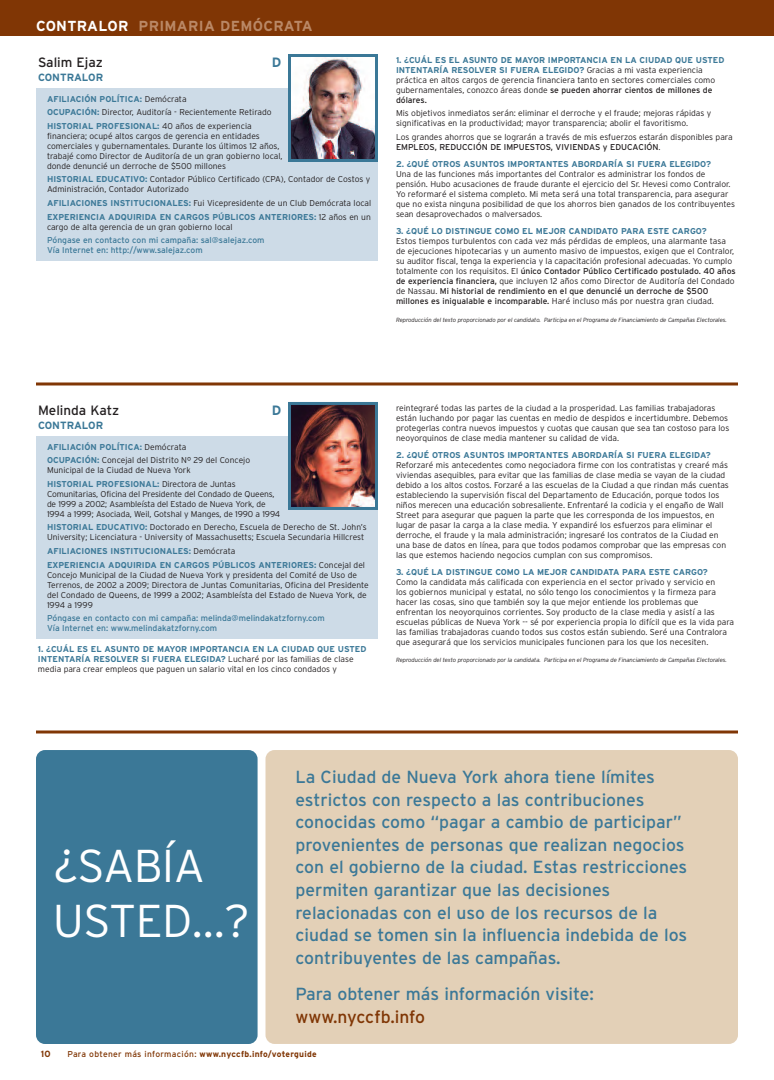
<style>
.page{position:relative;width:774px;height:1080px;background:#fff}
.page>*{position:absolute;margin:0;border:0;box-sizing:border-box;transform-origin:0 0}
.t1{font:300 46px/55.1px "Interstate";letter-spacing:-.015em;color:#fff}
.t2{font:17.5px/22.5px "Interstate";color:#3b7897}
.t3{font:17.5px "Interstate";letter-spacing:-.005em;color:#803605}
.t4{font:700 14.5px "Interstate";letter-spacing:.02em;color:#ba8866}
.t5{font:13.5px "Interstate";color:#231f20}
.t6{font:700 13.5px "Interstate";color:#3b7897}
.t7{font:700 10.5px "Interstate";color:#3b7897}
.t8{font:700 9px "Interstate";color:#803605}
.t9{font:300 8.5px/10px "Interstate";color:#231f20}
.t10{font:700 8.5px/13.6px "Interstate";color:#3b7897}
.t11{font:8.5px/10px "Interstate";color:#3b7897}
.t12{font:8.5px "Interstate";letter-spacing:.035em;color:#803605}
.t13{font:italic 300 6px "Interstate";letter-spacing:-.015em;color:#231f20}
.s1{color:#fff}
.s2{font-weight:700;color:#3b7897}
.s3{font-weight:300;color:#231f20}
.s4{font-weight:400}
.s5{font-weight:700}
</style>
<div class="page">
<svg style="left:36px;top:730px;width:702px;height:4px;background:#9f6843"></svg>
<hr style="left:36px;top:382px;width:702px;height:3px;background:#803605">
<div style="left:36px;top:88px;width:342px;height:173px;background:#cddbe7"></div>
<img style="left:292px;top:58px;width:82px;height:100px">
<div style="left:288px;top:54px;width:90px;height:108px;border:3px solid #3b7897"></div>
<div style="left:36px;top:436px;width:342px;height:203px;background:#cddbe7"></div>
<img style="left:292px;top:406px;width:82px;height:100px">
<div style="left:288px;top:402px;width:90px;height:108px;border:3px solid #3b7897"></div>
<div style="left:0;top:0;width:774px;height:36px;background:#803605"></div>
<div style="left:266px;top:750px;width:472px;height:294px;background:#e3d0b7;border-radius:9px"></div>
<div style="left:36px;top:750px;width:222px;height:294px;background:#3b7897;border-radius:9px"></div>
<h3 class="t4" style="left:36px;top:18px;width:278px"><span class="s1">CONTRALOR</span> PRIMARIA DEMÓCRATA</h3>
<h3 class="t5" style="left:38px;top:54px;width:66px">Salim Ejaz</h3>
<p class="t7" style="left:38px;top:71px;width:67px">CONTRALOR</p>
<p class="t9" style="left:47px;top:92px;width:226px;line-height:13.6px"><span class="s2">AFILIACIÓN POLÍTICA:</span> Demócrata<br><span class="s2">OCUPACIÓN:</span> Director, Auditoría - Recientemente Retirado<br><span class="s2">HISTORIAL PROFESIONAL:</span> 40 años de experiencia</p>
<p class="t9" style="left:47px;top:131px;width:237px">financiera; ocupé altos cargos de gerencia en entidades comerciales y gubernamentales. Durante los últimos 12 años, trabajé como Director de Auditoría de un gran gobierno local, donde denuncié un derroche de $500 millones</p>
<p class="t9" style="left:47px;top:174px;width:325px"><span class="s2">HISTORIAL EDUCATIVO:</span> Contador Público Certificado (CPA), Contador de Costos y<br>Administración, Contador Autorizado</p>
<p class="t10" style="left:47px;top:196px;width:326px">AFILIACIONES INSTITUCIONALES: <span class="s3">Fui Vicepresidente de un Club Demócrata local<br></span>EXPERIENCIA ADQUIRIDA EN CARGOS PÚBLICOS ANTERIORES: <span class="s3">12 años en un</span></p>
<p class="t9" style="left:47px;top:222px;width:187px">cargo de alta gerencia de un gran gobierno local</p>
<p class="t11" style="left:47px;top:235px;width:219px">Póngase en contacto con mi campaña: sal@salejaz.com<br>Vía Internet en: http://www.salejaz.com</p>
<h3 class="t6" style="left:272px;top:54px;width:11px">D</h3>
<p class="t9" style="left:396px;top:55px;width:330px"><span class="s2">1. ¿CUÁL ES EL ASUNTO DE MAYOR IMPORTANCIA EN LA CIUDAD QUE USTED INTENTARÍA RESOLVER SI FUERA ELEGIDO?</span> Gracias a mi vasta experiencia práctica en altos cargos de gerencia financiera tanto en sectores comerciales como gubernamentales, conozco áreas donde <span class="s4">se pueden ahorrar cientos de millones de dólares.</span></p>
<p class="t9" style="left:396px;top:108px;width:317px">Mis objetivos inmediatos serán: eliminar el derroche y el fraude; mejoras rápidas y significativas en la productividad; mayor transparencia; abolir el favoritismo.</p>
<p class="t9" style="left:396px;top:132px;width:338px">Los grandes ahorros que se lograrán a través de mis esfuerzos estarán disponibles para<br><span class="s4">EMPLEOS, REDUCCIÓN DE IMPUESTOS, VIVIENDAS y EDUCACIÓN</span>.</p>
<p class="t10" style="left:396px;top:157px;width:317px">2. ¿QUÉ OTROS ASUNTOS IMPORTANTES ABORDARÍA SI FUERA ELEGIDO?</p>
<p class="t9" style="left:396px;top:169px;width:340px">Una de las funciones más importantes del Contralor es administrar los fondos de pensión. Hubo acusaciones de fraude durante el ejercicio del Sr. Hevesi como Contralor.<br>Yo reformaré el sistema completo. Mi meta será una total transparencia, para asegurar que no exista ninguna posibilidad de que los ahorros bien ganados de los contribuyentes sean desaprovechados o malversados.</p>
<p class="t10" style="left:396px;top:225px;width:312px">3. ¿QUÉ LO DISTINGUE COMO EL MEJOR CANDIDATO PARA ESTE CARGO?</p>
<p class="t9" style="left:396px;top:236px;width:341px">Estos tiempos turbulentos con cada vez más pérdidas de empleos, una alarmante tasa de ejecuciones hipotecarias y un aumento masivo de impuestos, exigen que el Contralor, su auditor fiscal, tenga la experiencia y la capacitación profesional adecuadas. Yo cumplo totalmente con los requisitos. El <span class="s4">único Contador Público Certificado postulado. 40 años de experiencia financiera,</span> que incluyen 12 años como Director de Auditoría del Condado de Nassau. <span class="s4">Mi historial de rendimiento en el que denuncié un derroche de $500 millones es inigualable e incomparable.</span> Haré incluso más por nuestra gran ciudad.</p>
<p class="t13" style="left:396px;top:316px;width:332px">Reproducción del texto proporcionado por el candidato. Participa en el Programa de Financiamiento de Campañas Electorales.</p>
<h3 class="t5" style="left:38px;top:402px;width:83px">Melinda Katz</h3>
<h3 class="t6" style="left:272px;top:402px;width:11px">D</h3>
<p class="t7" style="left:38px;top:419px;width:67px">CONTRALOR</p>
<p class="t9" style="left:47px;top:440px;width:205px;line-height:13.6px"><span class="s2">AFILIACIÓN POLÍTICA:</span> Demócrata<br><span class="s2">OCUPACIÓN:</span> Concejal del Distrito Nº 29 del Concejo</p>
<p class="t9" style="left:47px;top:463px;width:190px;line-height:13.6px">Municipal de la Ciudad de Nueva York<br><span class="s2">HISTORIAL PROFESIONAL:</span> Directora de Juntas</p>
<p class="t9" style="left:47px;top:489px;width:235px">Comunitarias, Oficina del Presidente del Condado de Queens, de 1999 a 2002; Asambleísta del Estado de Nueva York, de<br>1994 a 1999; Asociada, Weil, Gotshal y Manges, de 1990 a 1994</p>
<p class="t9" style="left:47px;top:522px;width:321px"><span class="s2">HISTORIAL EDUCATIVO:</span> Doctorado en Derecho, Escuela de Derecho de St. John’s<br>University; Licenciatura - University of Massachusetts; Escuela Secundaria Hillcrest</p>
<p class="t10" style="left:47px;top:544px;width:320px">AFILIACIONES INSTITUCIONALES: <span class="s3">Demócrata<br></span>EXPERIENCIA ADQUIRIDA EN CARGOS PÚBLICOS ANTERIORES: <span class="s3">Concejal del</span></p>
<p class="t9" style="left:47px;top:570px;width:323px">Concejo Municipal de la Ciudad de Nueva York y presidenta del Comité de Uso de Terrenos, de 2002 a 2009; Directora de Juntas Comunitarias, Oficina del Presidente del Condado de Queens, de 1999 a 2002; Asambleísta del Estado de Nueva York, de 1994 a 1999</p>
<p class="t11" style="left:47px;top:613px;width:279px">Póngase en contacto con mi campaña: melinda@melindakatzforny.com<br>Vía Internet en: www.melindakatzforny.com</p>
<p class="t9" style="left:38px;top:644px;width:330px"><span class="s2">1. ¿CUÁL ES EL ASUNTO DE MAYOR IMPORTANCIA EN LA CIUDAD QUE USTED<br>INTENTARÍA RESOLVER SI FUERA ELEGIDA?</span> Lucharé por las familias de clase media para crear empleos que paguen un salario vital en los cinco condados y</p>
<p class="t9" style="left:396px;top:403px;width:335px">reintegraré todas las partes de la ciudad a la prosperidad. Las familias trabajadoras están luchando por pagar las cuentas en medio de despidos e incertidumbre. Debemos protegerlas contra nuevos impuestos y cuotas que causan que sea tan costoso para los neoyorquinos de clase media mantener su calidad de vida.</p>
<p class="t10" style="left:396px;top:448px;width:316px">2. ¿QUÉ OTROS ASUNTOS IMPORTANTES ABORDARÍA SI FUERA ELEGIDA?</p>
<p class="t9" style="left:396px;top:460px;width:334px">Reforzaré mis antecedentes como negociadora firme con los contratistas y crearé más viviendas asequibles, para evitar que las familias de clase media se vayan de la ciudad debido a los altos costos. Forzaré a las escuelas de la Ciudad a que rindan más cuentas estableciendo la supervisión fiscal del Departamento de Educación, porque todos los niños merecen una educación sobresaliente. Enfrentaré la codicia y el engaño de Wall Street para asegurar que paguen la parte que les corresponda de los impuestos, en lugar de pasar la carga a la clase media. Y expandiré los esfuerzos para eliminar el derroche, el fraude y la mala administración; ingresaré los contratos de la Ciudad en una base de datos en línea, para que todos podamos comprobar que las empresas con las que estemos haciendo negocios cumplan con sus compromisos.</p>
<p class="t10" style="left:396px;top:565px;width:313px">3. ¿QUÉ LA DISTINGUE COMO LA MEJOR CANDIDATA PARA ESTE CARGO?</p>
<p class="t9" style="left:396px;top:577px;width:340px">Como la candidata más calificada con experiencia en el sector privado y servicio en<br>los gobiernos municipal y estatal, no sólo tengo los conocimientos y la firmeza para hacer las cosas, sino que también soy la que mejor entiende los problemas que enfrentan los neoyorquinos corrientes. Soy producto de la clase media y asistí a las escuelas públicas de Nueva York -- sé por experiencia propia lo difícil que es la vida para las familias trabajadoras cuando todos sus costos están subiendo. Seré una Contralora que asegurará que los servicios municipales funcionen para los que los necesiten.</p>
<p class="t13" style="left:396px;top:657px;width:332px">Reproducción del texto proporcionado por la candidata. Participa en el Programa de Financiamiento de Campañas Electorales.</p>
<h1 class="t1" style="left:53px;top:839px;width:199px">¿SABÍA<br>USTED…?</h1>
<p class="t2" style="left:295px;top:766px;width:393px">La Ciudad de Nueva York ahora tiene límites estrictos con respecto a las contribuciones conocidas como “pagar a cambio de participar” provenientes de personas que realizan negocios con el gobierno de la ciudad. Estas restricciones permiten garantizar que las decisiones relacionadas con el uso de los recursos de la ciudad se tomen sin la influencia indebida de los contribuyentes de las campañas.</p>
<h2 class="t2" style="left:295px;top:983px;width:300px">Para obtener más información visite:</h2>
<h2 class="t3" style="left:295px;top:1007px;width:131px">www.nyccfb.info</h2>
<p class="t8" style="left:41px;top:1049px;width:11px">10</p>
<p class="t12" style="left:67px;top:1050px;width:251px">Para obtener más información: <span class="s5">www.nyccfb.info/voterguide</span></p>
</div>
